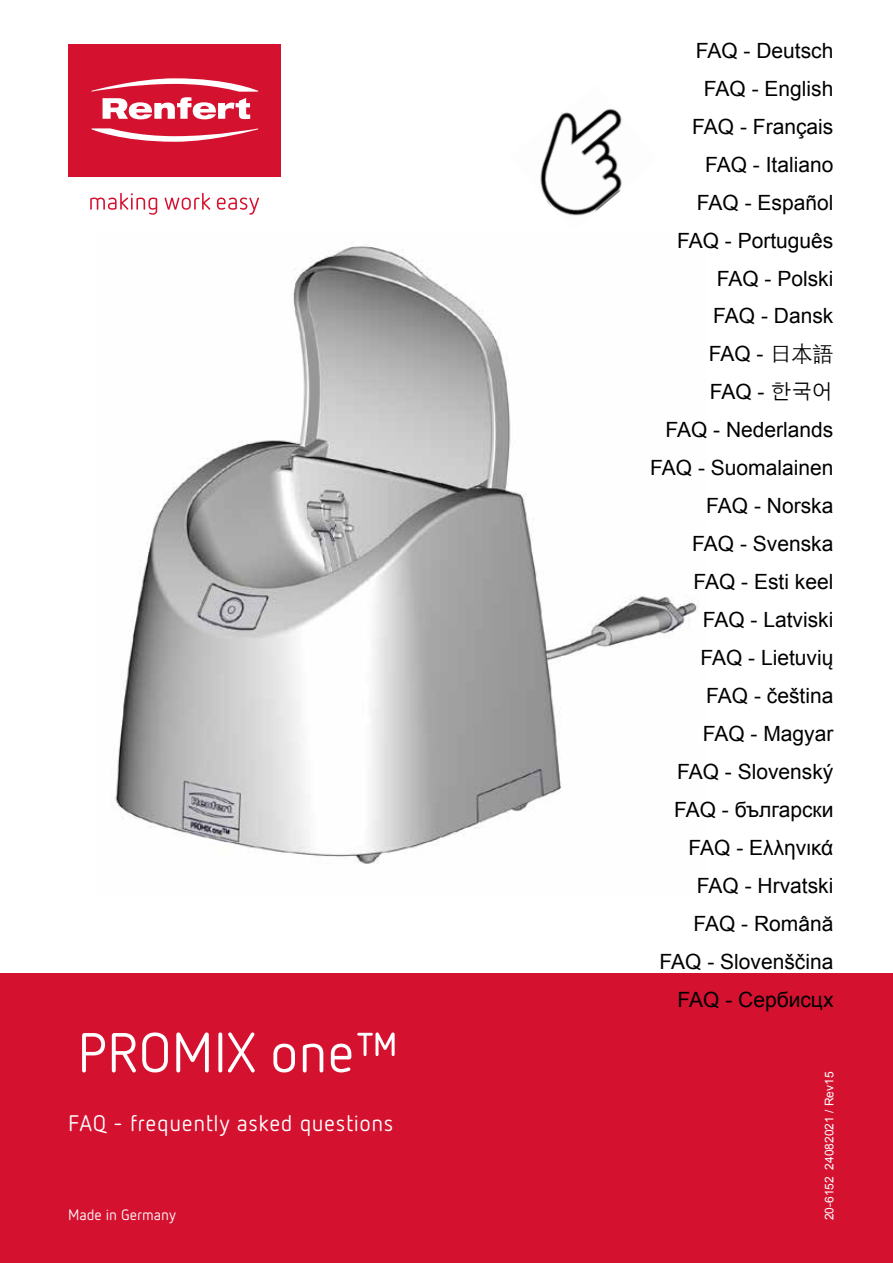
<style>
.page{position:relative;width:893px;height:1263px;background:#fff}
.page>*{position:absolute;margin:0;border:0;box-sizing:border-box;transform-origin:0 0}
.t1{font:55.5px "Netto Pro";color:#fff}
.t2{font:22.5px "Netto Pro";letter-spacing:.025em;color:#fff}
.t3{font:21px/38px "Arial";color:#000;text-align:right}
.t4{font:15px "Netto Pro";color:#fff}
.t5{font:12px "Arial";color:#fff}
.s1{font-family:"Nimbus Sans Global";font-weight:300}
</style>
<div class="page">
<div style="left:0;top:974px;width:893px;height:289px;background:#d51130"></div>
<img style="left:540px;top:109px;width:82px;height:107px">
<svg style="left:90px;top:193px;width:169px;height:22px"></svg>
<div style="left:68px;top:44px;width:213px;height:132px;background:#d51130"></div>
<svg style="left:92px;top:128px;width:166px;height:14px"></svg>
<svg style="left:92px;top:78px;width:166px;height:41px"></svg>
<img style="left:115px;top:242px;width:583px;height:622px">
<h1 class="t1" style="left:77px;top:1017px;width:324px">PROMIX one™</h1>
<p class="t2" style="left:68px;top:1109px;width:327px">FAQ - frequently asked questions</p>
<p class="t4" style="left:68px;top:1205px;width:109px">Made in Germany</p>
<p class="t3" style="left:650px;top:32px;width:185px">FAQ - Deutsch<br>FAQ - English<br>FAQ - Français<br>FAQ - Italiano<br>FAQ - Español<br>FAQ - Português<br>FAQ - Polski<br>FAQ - Dansk<br>FAQ - <span class="s1">日本語<br></span>FAQ - <span class="s1">한국어<br></span>FAQ - Nederlands<br>FAQ - Suomalainen<br>FAQ - Norska<br>FAQ - Svenska<br>FAQ - Esti keel<br>FAQ - Latviski<br>FAQ - Lietuvių<br>FAQ - čeština<br>FAQ - Magyar<br>FAQ - Slovenský<br>FAQ - български<br>FAQ - Ελληνικά<br>FAQ - Hrvatski<br>FAQ - Română<br>FAQ - Slovenščina<br>FAQ - Сербисцх</p>
<p class="t5" style="left:821px;top:1220px;width:150px;rotate:-90deg">20-6152 24082021 / Rev15</p>
</div>
